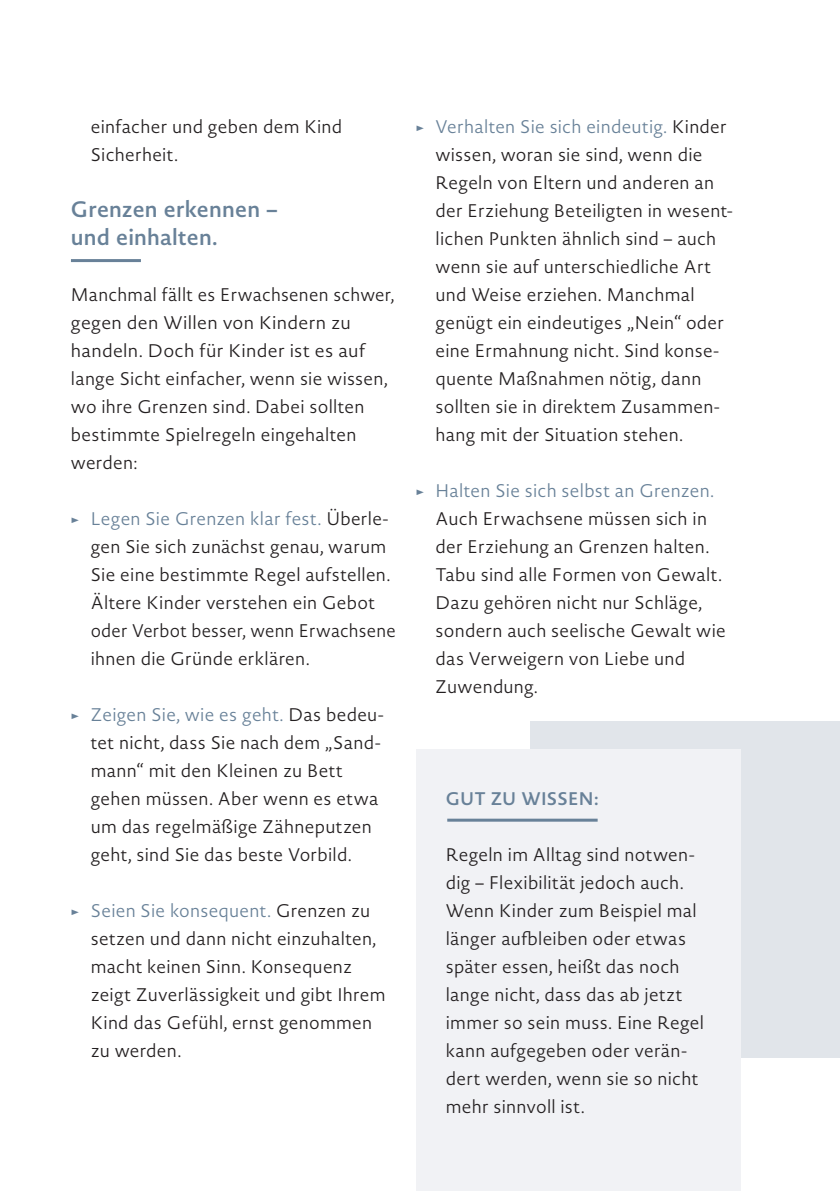
<style>
.page{position:relative;width:840px;height:1191px;background:#fff}
.page>*{position:absolute;margin:0;border:0;box-sizing:border-box;transform-origin:0 0}
.t1{font:600 22px/28px "Novel Sans Pro";letter-spacing:.01em;color:#688198}
.t2{font:300 18px/28px "Novel Sans Pro";letter-spacing:.01em;color:#231f20}
.t3{font:600 18px "Novel Sans Pro";letter-spacing:.005em;color:#688198}
.s1{color:#688198}
</style>
<div class="page">
<div style="left:530px;top:721px;width:309px;height:336px;background:#e1e5ea"></div>
<div style="left:415px;top:749px;width:325px;height:442px;background:#f1f2f5"></div>
<hr style="left:447px;top:818px;width:150px;height:3px;background:#688198">
<hr style="left:71px;top:259px;width:70px;height:3px;background:#688198">
<p class="t2" style="left:91px;top:112px;width:253px">einfacher und geben dem Kind<br>Sicherheit.</p>
<h3 class="t1" style="left:71px;top:195px;width:208px">Grenzen erkennen – und einhalten.</h3>
<p class="t2" style="left:71px;top:280px;width:324px">Manchmal fällt es Erwachsenen schwer, gegen den Willen von Kindern zu handeln. Doch für Kinder ist es auf lange Sicht einfacher, wenn sie wissen, wo ihre Grenzen sind. Dabei sollten bestimmte Spielregeln eingehalten werden:</p>
<p class="t2" style="left:91px;top:504px;width:306px;text-indent:-20px"><span class="s1">→ Legen Sie Grenzen klar fest.</span> Überle&shy;gen Sie sich zunächst genau, warum Sie eine bestimmte Regel aufstellen.<br>Ältere Kinder verstehen ein Gebot oder Verbot besser, wenn Erwachsene ihnen die Gründe erklären.</p>
<p class="t2" style="left:91px;top:700px;width:294px;text-indent:-20px"><span class="s1">→ Zeigen Sie, wie es geht.</span> Das bedeu&shy;tet nicht, dass Sie nach dem „Sand&shy;mann“ mit den Kleinen zu Bett gehen müssen. Aber wenn es etwa um das regelmäßige Zähneputzen geht, sind Sie das beste Vorbild.</p>
<p class="t2" style="left:91px;top:896px;width:296px;text-indent:-20px"><span class="s1">→ Seien Sie konsequent.</span> Grenzen zu setzen und dann nicht einzuhalten, macht keinen Sinn. Konsequenz zeigt Zuverlässigkeit und gibt Ihrem<br>Kind das Gefühl, ernst genommen zu werden.</p>
<p class="t2" style="left:435px;top:112px;width:298px;text-indent:-20px"><span class="s1">→ Verhalten Sie sich eindeutig.</span> Kinder wissen, woran sie sind, wenn die Regeln von Eltern und anderen an der Erziehung Beteiligten in wesent&shy;lichen Punkten ähnlich sind – auch wenn sie auf unterschiedliche Art und Weise erziehen. Manchmal genügt ein eindeutiges „Nein“ oder eine Ermahnung nicht. Sind konse&shy;quente Maßnahmen nötig, dann sollten sie in direktem Zusammen&shy;hang mit der Situation stehen.</p>
<p class="t2" style="left:435px;top:476px;width:292px;text-indent:-20px"><span class="s1">→ Halten Sie sich selbst an Grenzen.<br></span>Auch Erwachsene müssen sich in der Erziehung an Grenzen halten.<br>Tabu sind alle Formen von Gewalt.<br>Dazu gehören nicht nur Schläge, sondern auch seelische Gewalt wie das Verweigern von Liebe und<br>Zuwendung.</p>
<h3 class="t3" style="left:445px;top:785px;width:154px">GUT ZU WISSEN:</h3>
<p class="t2" style="left:445px;top:840px;width:259px">Regeln im Alltag sind notwen&shy;dig – Flexibilität jedoch auch.<br>Wenn Kinder zum Beispiel mal länger aufbleiben oder etwas später essen, heißt das noch lange nicht, dass das ab jetzt immer so sein muss. Eine Regel kann aufgegeben oder verän&shy;dert werden, wenn sie so nicht mehr sinnvoll ist.</p>
</div>
